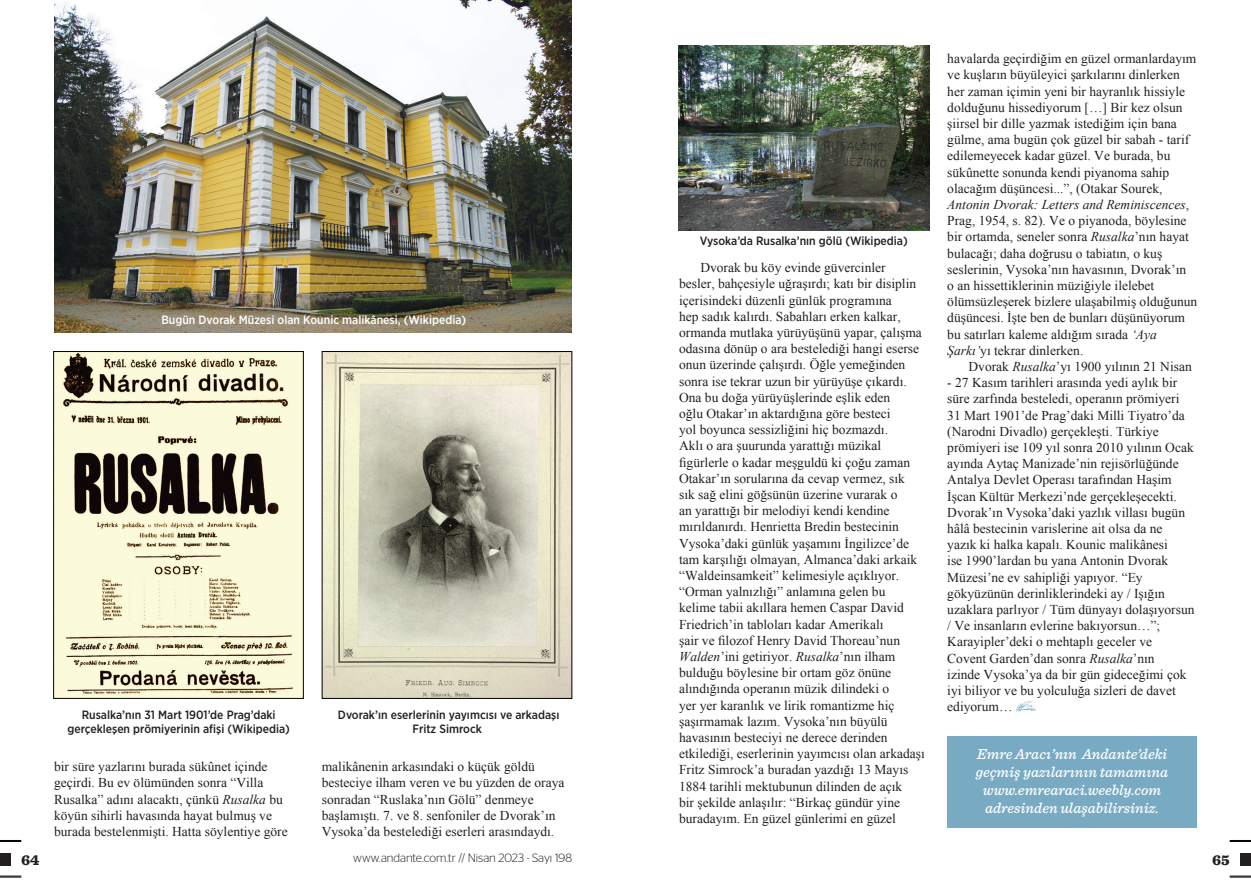
<style>
.page{position:relative;width:1251px;height:893px;background:#fff}
.page>*{position:absolute;margin:0;border:0;box-sizing:border-box;transform-origin:0 0}
.t1{font:italic 500 15px/18px "Sentinel";color:#fff;text-align:center}
.t2{font:900 15px "Sentinel";color:#231f20}
.t3{font:13.5px/16.2px "Times New Roman";color:#231f20}
.t4{font:500 12px/14.4px "Gotham Narrow";color:#231f20;text-align:center}
.t5{font:500 12px "Gotham Narrow";color:#fff}
.t6{font:300 12px "DK Stag Sans";letter-spacing:-.005em;color:#231f20}
.s1{font-style:italic}
</style>
<div class="page">
<svg style="left:321px;top:559px;width:1px;height:17px"></svg>
<svg style="left:1229px;top:876px;width:21px;height:2px"></svg>
<svg style="left:1229px;top:840px;width:21px;height:2px"></svg>
<div style="left:1239px;top:853px;width:11px;height:12px;background:#231f20"></div>
<svg style="left:0;top:876px;width:21px;height:2px"></svg>
<svg style="left:0;top:840px;width:21px;height:2px"></svg>
<div style="left:0;top:853px;width:11px;height:12px;background:#231f20"></div>
<img style="left:54px;top:0;width:517px;height:333px">
<div style="left:946px;top:736px;width:250px;height:92px;background:#78aac3"></div>
<svg style="left:1016px;top:700px;width:19px;height:12px"></svg>
<img style="left:678px;top:46px;width:251px;height:184px">
<img style="left:55px;top:353px;width:247px;height:344px">
<div style="left:53px;top:351px;width:251px;height:348px;border:1px solid #000"></div>
<img style="left:324px;top:353px;width:246px;height:344px">
<div style="left:322px;top:351px;width:250px;height:348px;border:1px solid #000"></div>
<p class="t5" style="left:161px;top:312px;width:306px">Bugün Dvorak Müzesi olan Kounic malikânesi, (Wikipedia)</p>
<p class="t4" style="left:67px;top:707px;width:224px">Rusalka’nın 31 Mart 1901’de Prag’daki gerçekleşen prömiyerinin afişi (Wikipedia)</p>
<p class="t4" style="left:338px;top:707px;width:223px">Dvorak’ın eserlerinin yayımcısı ve arkadaşı<br>Fritz Simrock</p>
<p class="t3" style="left:54px;top:758px;width:235px">bir süre yazlarını burada sükûnet içinde geçirdi. Bu ev ölümünden sonra “Villa Rusalka” adını alacaktı, çünkü <span class="s1">Rusalka</span> bu köyün sihirli havasında hayat bulmuş ve burada bestelenmişti. Hatta söylentiye göre</p>
<p class="t3" style="left:322px;top:758px;width:244px">malikânenin arkasındaki o küçük göldü besteciye ilham veren ve bu yüzden de oraya sonradan “Ruslaka’nın Gölü” denmeye başlamıştı. 7. ve 8. senfoniler de Dvorak’ın Vysoka’da bestelediği eserleri arasındaydı.</p>
<p class="t4" style="left:699px;top:233px;width:209px">Vysoka’da Rusalka’nın gölü (Wikipedia)</p>
<p class="t3" style="left:679px;top:259px;width:247px;text-indent:21px">Dvorak bu köy evinde güvercinler<br>besler, bahçesiyle uğraşırdı; katı bir disiplin içerisindeki düzenli günlük programına<br>hep sadık kalırdı. Sabahları erken kalkar, ormanda mutlaka yürüyüşünü yapar, çalışma odasına dönüp o ara bestelediği hangi eserse onun üzerinde çalışırdı. Öğle yemeğinden sonra ise tekrar uzun bir yürüyüşe çıkardı.<br>Ona bu doğa yürüyüşlerinde eşlik eden<br>oğlu Otakar’ın aktardığına göre besteci<br>yol boyunca sessizliğini hiç bozmazdı.<br>Aklı o ara şuurunda yarattığı müzikal figürlerle o kadar meşguldü ki çoğu zaman Otakar’ın sorularına da cevap vermez, sık<br>sık sağ elini göğsünün üzerine vurarak o<br>an yarattığı bir melodiyi kendi kendine mırıldanırdı. Henrietta Bredin bestecinin Vysoka’daki günlük yaşamını İngilizce’de tam karşılığı olmayan, Almanca’daki arkaik “Waldeinsamkeit” kelimesiyle açıklıyor. “Orman yalnızlığı” anlamına gelen bu kelime tabii akıllara hemen Caspar David Friedrich’in tabloları kadar Amerikalı<br>şair ve filozof Henry David Thoreau’nun <span class="s1">Walden</span>’ini getiriyor. <span class="s1">Rusalka</span>’nın ilham bulduğu böylesine bir ortam göz önüne alındığında operanın müzik dilindeki o<br>yer yer karanlık ve lirik romantizme hiç şaşırmamak lazım. Vysoka’nın büyülü havasının besteciyi ne derece derinden etkilediği, eserlerinin yayımcısı olan arkadaşı Fritz Simrock’a buradan yazdığı 13 Mayıs 1884 tarihli mektubunun dilinden de açık<br>bir şekilde anlaşılır: “Birkaç gündür yine buradayım. En güzel günlerimi en güzel</p>
<p class="t3" style="left:947px;top:50px;width:251px">havalarda geçirdiğim en güzel ormanlardayım ve kuşların büyüleyici şarkılarını dinlerken her zaman içimin yeni bir hayranlık hissiyle dolduğunu hissediyorum […] Bir kez olsun şiirsel bir dille yazmak istediğim için bana gülme, ama bugün çok güzel bir sabah - tarif edilemeyecek kadar güzel. Ve burada, bu sükûnette sonunda kendi piyanoma sahip olacağım düşüncesi...”, (Otakar Sourek, <span class="s1">Antonin Dvorak: Letters and Reminiscences</span>, Prag, 1954, s. 82). Ve o piyanoda, böylesine bir ortamda, seneler sonra <span class="s1">Rusalka</span>’nın hayat bulacağı; daha doğrusu o tabiatın, o kuş seslerinin, Vysoka’nın havasının, Dvorak’ın<br>o an hissettiklerinin müziğiyle ilelebet ölümsüzleşerek bizlere ulaşabilmiş olduğunun düşüncesi. İşte ben de bunları düşünüyorum bu satırları kaleme aldığım sırada <span class="s1">‘Aya Şarkı’</span>yı tekrar dinlerken.</p>
<p class="t3" style="left:968px;top:358px;width:225px">Dvorak <span class="s1">Rusalka</span>’yı 1900 yılının 21 Nisan</p>
<p class="t3" style="left:947px;top:374px;width:249px">- 27 Kasım tarihleri arasında yedi aylık bir süre zarfında besteledi, operanın prömiyeri 31 Mart 1901’de Prag’daki Milli Tiyatro’da (Narodni Divadlo) gerçekleşti. Türkiye prömiyeri ise 109 yıl sonra 2010 yılının Ocak ayında Aytaç Manizade’nin rejisörlüğünde Antalya Devlet Operası tarafından Haşim İşcan Kültür Merkezi’nde gerçekleşecekti.<br>Dvorak’ın Vysoka’daki yazlık villası bugün hâlâ bestecinin varislerine ait olsa da ne yazık ki halka kapalı. Kounic malikânesi<br>ise 1990’lardan bu yana Antonin Dvorak Müzesi’ne ev sahipliği yapıyor. “Ey gökyüzünün derinliklerindeki ay / Işığın uzaklara parlıyor / Tüm dünyayı dolaşıyorsun / Ve insanların evlerine bakıyorsun…”; Karayipler’deki o mehtaplı geceler ve<br>Covent Garden’dan sonra <span class="s1">Rusalka</span>’nın<br>izinde Vysoka’ya da bir gün gideceğimi çok iyi biliyor ve bu yolculuğa sizleri de davet ediyorum…</p>
<p class="t1" style="left:975px;top:744px;width:194px">Emre Aracı’nın Andante’deki geçmiş yazılarının tamamına www.emrearaci.weebly.com adresinden ulaşabilirsiniz.</p>
<p class="t2" style="left:21px;top:848px;width:20px">64</p>
<p class="t6" style="left:353px;top:851px;width:220px">www.andante.com.tr // Nisan 2023 - Sayı 198</p>
<p class="t2" style="left:1211px;top:848px;width:19px">65</p>
</div>
